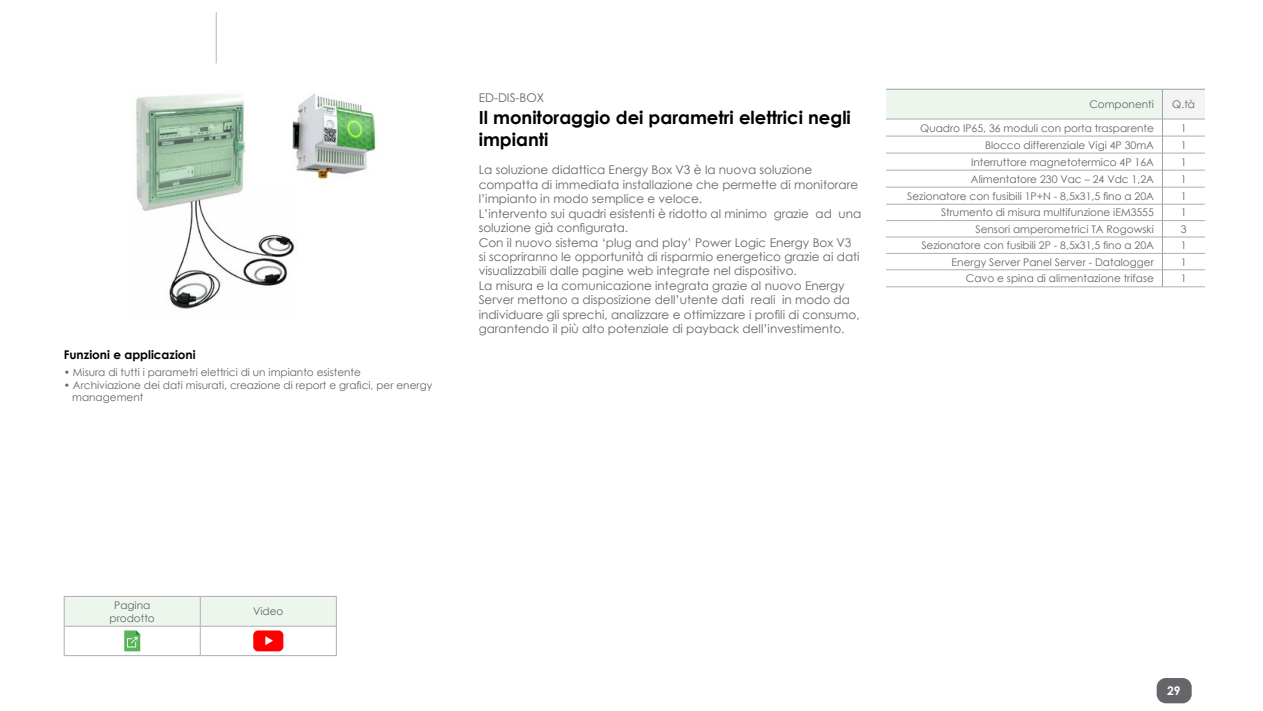
<style>
.page{position:relative;width:1263px;height:711px;background:#fff}
.page>*{position:absolute;margin:0;border:0;box-sizing:border-box;transform-origin:0 0}
.t1{font:700 18px/21.6px "Century Gothic";color:#000}
.t2{font:12px/14.4px "Century Gothic";color:#65656a}
.t3{font:700 12px "Century Gothic";color:#000}
.t4{font:700 12px "Century Gothic";color:#fff}
.t5{font:10.5px "Century Gothic";color:#64656b}
.t6{font:10.5px/12.6px "Century Gothic";color:#65656a}
.t7{font:10.5px/12.6px "Century Gothic";color:#63646a;text-align:center}
</style>
<div class="page">
<div style="left:886px;top:89px;width:276px;height:30px;background:#edf6ed"></div>
<div style="left:1162px;top:89px;width:43px;height:30px;background:#f5f4f4"></div>
<hr style="left:886px;top:119px;width:276px;height:1px;background:#adaeb1">
<hr style="left:1163px;top:119px;width:42px;height:1px;background:#adaeb1">
<hr style="left:886px;top:136px;width:276px;height:1px;background:#adaeb1">
<hr style="left:1163px;top:136px;width:42px;height:1px;background:#adaeb1">
<hr style="left:886px;top:153px;width:276px;height:1px;background:#adaeb1">
<hr style="left:1163px;top:153px;width:42px;height:1px;background:#adaeb1">
<hr style="left:886px;top:170px;width:276px;height:1px;background:#adaeb1">
<hr style="left:1163px;top:170px;width:42px;height:1px;background:#adaeb1">
<hr style="left:886px;top:187px;width:276px;height:1px;background:#adaeb1">
<hr style="left:1163px;top:187px;width:42px;height:1px;background:#adaeb1">
<hr style="left:886px;top:204px;width:276px;height:1px;background:#adaeb1">
<hr style="left:1163px;top:204px;width:42px;height:1px;background:#adaeb1">
<hr style="left:886px;top:220px;width:276px;height:1px;background:#adaeb1">
<hr style="left:1163px;top:220px;width:42px;height:1px;background:#adaeb1">
<hr style="left:886px;top:236px;width:276px;height:1px;background:#adaeb1">
<hr style="left:1163px;top:236px;width:42px;height:1px;background:#adaeb1">
<hr style="left:886px;top:253px;width:276px;height:1px;background:#adaeb1">
<hr style="left:1163px;top:253px;width:42px;height:1px;background:#adaeb1">
<hr style="left:886px;top:269px;width:276px;height:1px;background:#adaeb1">
<hr style="left:1163px;top:269px;width:42px;height:1px;background:#adaeb1">
<hr style="left:886px;top:286px;width:276px;height:1px;background:#adaeb1">
<hr style="left:1162px;top:286px;width:43px;height:1px;background:#adaeb1">
<hr style="left:886px;top:89px;width:276px;height:1px;background:#9f9fa3">
<hr style="left:1162px;top:89px;width:43px;height:1px;background:#9f9fa3">
<svg style="left:1162px;top:90px;width:1px;height:196px"></svg>
<div style="left:1157px;top:678px;width:34px;height:24px;background:#65656a;border-radius:9px"></div>
<div style="left:1157px;top:677px;width:35px;height:25px;border:2px solid #65656a;border-radius:9px"></div>
<hr style="left:216px;top:12px;width:1px;height:51px;background:#b7b6b8">
<hr style="left:64px;top:654px;width:136px;height:1px;background:#adaeb1">
<hr style="left:200px;top:654px;width:137px;height:1px;background:#adaeb1">
<hr style="left:64px;top:595px;width:136px;height:1px;background:#adaeb1">
<hr style="left:200px;top:595px;width:137px;height:1px;background:#adaeb1">
<svg style="left:64px;top:596px;width:273px;height:58px"></svg>
<img style="left:136px;top:94px;width:159px;height:215px">
<img style="left:249px;top:93px;width:127px;height:89px">
<p class="t3" style="left:64px;top:345px;width:133px">Funzioni e applicazioni</p>
<p class="t6" style="left:64px;top:366px;width:299px">• Misura di tutti i parametri elettrici di un impianto esistente</p>
<p class="t6" style="left:72px;top:378px;width:362px;text-indent:-9px">• Archiviazione dei dati misurati, creazione di report e grafici, per energy management</p>
<p class="t2" style="left:479px;top:91px;width:67px">ED-DIS-BOX</p>
<h1 class="t1" style="left:479px;top:106px;width:374px">Il monitoraggio dei parametri elettrici negli impianti</h1>
<p class="t2" style="left:479px;top:163px;width:384px">La soluzione didattica Energy Box V3 è la nuova soluzione compatta di immediata installazione che permette di monitorare l’impianto in modo semplice e veloce.<br>L’intervento sui quadri esistenti è ridotto al minimo grazie ad una soluzione già configurata.<br>Con il nuovo sistema ‘plug and play’ Power Logic Energy Box V3 si scopriranno le opportunità di risparmio energetico grazie ai dati visualizzabili dalle pagine web integrate nel dispositivo.<br>La misura e la comunicazione integrata grazie al nuovo Energy Server mettono a disposizione dell’utente dati reali in modo da individuare gli sprechi, analizzare e ottimizzare i profili di consumo, garantendo il più alto potenziale di payback dell’investimento.</p>
<p class="t5" style="left:1089px;top:97px;width:66px">Componenti</p>
<p class="t5" style="left:1172px;top:97px;width:24px">Q.tà</p>
<p class="t5" style="left:920px;top:120px;width:235px">Quadro IP65, 36 moduli con porta trasparente</p>
<p class="t5" style="left:1181px;top:120px;width:7px">1</p>
<p class="t5" style="left:985px;top:137px;width:170px">Blocco differenziale Vigi 4P 30mA</p>
<p class="t5" style="left:1181px;top:137px;width:7px">1</p>
<p class="t5" style="left:971px;top:154px;width:184px">Interruttore magnetotermico 4P 16A</p>
<p class="t5" style="left:1181px;top:154px;width:7px">1</p>
<p class="t5" style="left:971px;top:171px;width:184px">Alimentatore 230 Vac – 24 Vdc 1,2A</p>
<p class="t5" style="left:1181px;top:171px;width:7px">1</p>
<p class="t5" style="left:907px;top:188px;width:248px">Sezionatore con fusibili 1P+N - 8,5x31,5 fino a 20A</p>
<p class="t5" style="left:1181px;top:188px;width:7px">1</p>
<p class="t5" style="left:941px;top:205px;width:214px">Strumento di misura multifunzione iEM3555</p>
<p class="t5" style="left:1181px;top:205px;width:7px">1</p>
<p class="t5" style="left:975px;top:221px;width:180px">Sensori amperometrici TA Rogowski</p>
<p class="t5" style="left:1181px;top:221px;width:7px">3</p>
<p class="t5" style="left:921px;top:238px;width:234px">Sezionatore con fusibili 2P - 8,5x31,5 fino a 20A</p>
<p class="t5" style="left:1181px;top:238px;width:7px">1</p>
<p class="t5" style="left:952px;top:254px;width:204px">Energy Server Panel Server - Datalogger</p>
<p class="t5" style="left:1181px;top:254px;width:7px">1</p>
<p class="t5" style="left:966px;top:271px;width:190px">Cavo e spina di alimentazione trifase</p>
<p class="t5" style="left:1181px;top:271px;width:7px">1</p>
<p class="t7" style="left:110px;top:598px;width:47px">Pagina prodotto</p>
<p class="t7" style="left:253px;top:604px;width:32px">Video</p>
<p class="t4" style="left:1167px;top:681px;width:15px">29</p>
</div>
